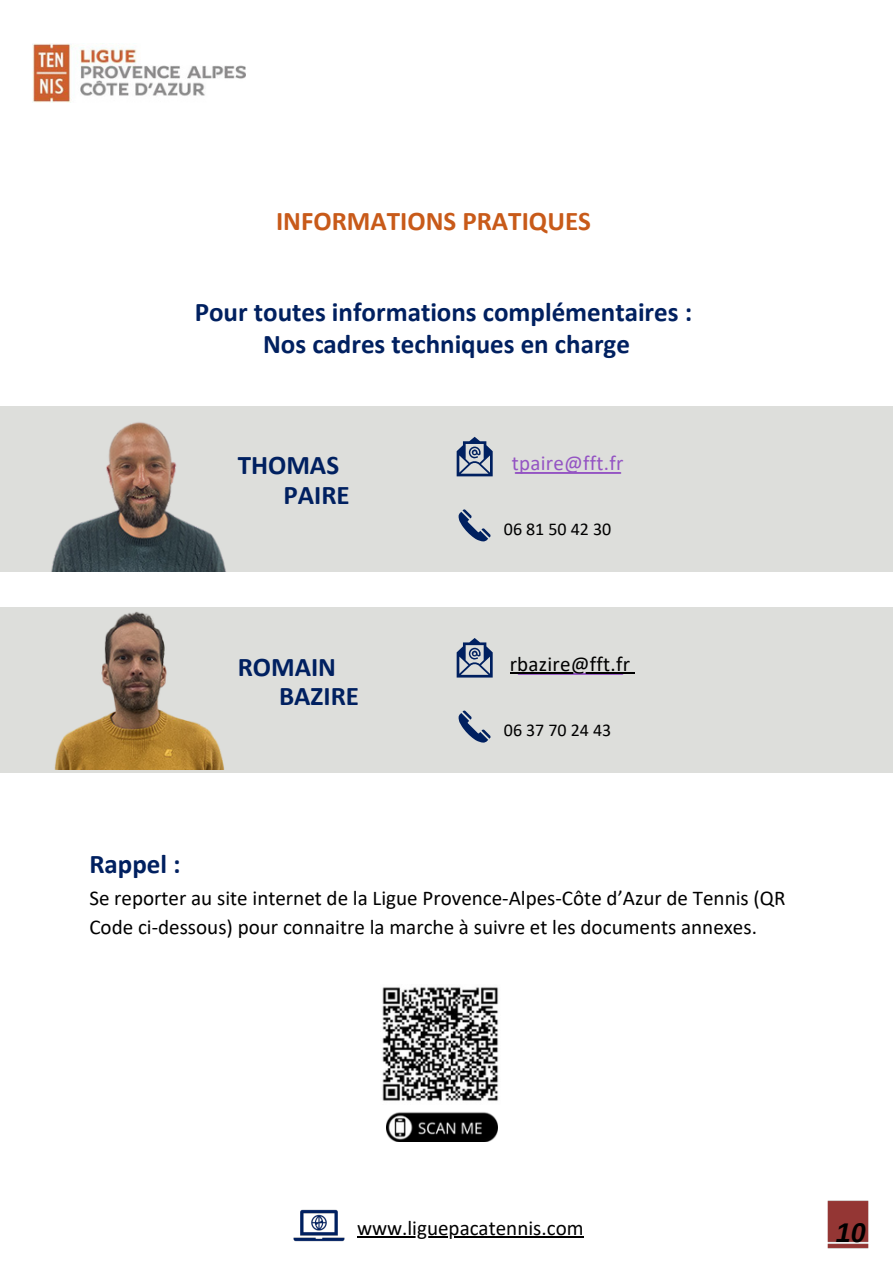
<style>
.page{position:relative;width:894px;height:1264px;background:#fff}
.page>*{position:absolute;margin:0;border:0;box-sizing:border-box;transform-origin:0 0}
.t1{font:700 27px "Calibri";color:#002060}
.t2{font:700 27px "Calibri";color:#c85a19}
.t3{font:italic 700 27px "Arimo";color:#000}
.t4{font:21px/29.2px "Calibri";color:#000}
.t5{font:21px "Calibri";letter-spacing:.01em;color:#9454c3}
.t6{font:18px "Calibri";color:#000}
</style>
<div class="page">
<img style="left:33px;top:44px;width:212px;height:58px">
<div style="left:0;top:406px;width:892px;height:165px;background:#dddedb"></div>
<svg style="left:458px;top:509px;width:32px;height:32px"></svg>
<img style="left:293px;top:1209px;width:52px;height:33px">
<svg style="left:456px;top:437px;width:36px;height:39px"></svg>
<img style="left:514px;top:472px;width:107px;height:1px">
<img style="left:827px;top:1200px;width:42px;height:49px">
<img style="left:386px;top:1112px;width:111px;height:29px">
<img style="left:382px;top:987px;width:117px;height:114px">
<img style="left:49px;top:422px;width:180px;height:150px">
<div style="left:0;top:607px;width:892px;height:165px;background:#dddedb"></div>
<svg style="left:458px;top:710px;width:32px;height:32px"></svg>
<svg style="left:456px;top:638px;width:36px;height:39px"></svg>
<img style="left:516px;top:673px;width:108px;height:1px">
<img style="left:54px;top:611px;width:171px;height:158px">
<hr style="left:357px;top:1235px;width:226px;height:2px;background:#000">
<hr style="left:509px;top:672px;width:121px;height:1px;background:#000">
<p class="t2" style="left:276px;top:210px;width:316px">INFORMATIONS PRATIQUES</p>
<p class="t1" style="left:195px;top:300px;width:498px">Pour toutes informations complémentaires :</p>
<h3 class="t1" style="left:263px;top:333px;width:368px">Nos cadres techniques en charge</h3>
<p class="t1" style="left:238px;top:454px;width:103px">THOMAS</p>
<h3 class="t5" style="left:511px;top:454px;width:113px">tpaire@fft.fr</h3>
<p class="t1" style="left:283px;top:484px;width:68px">PAIRE</p>
<h1 class="t6" style="left:503px;top:521px;width:109px">06 81 50 42 30</h1>
<p class="t1" style="left:238px;top:655px;width:100px">ROMAIN</p>
<p class="t4" style="left:509px;top:651px;width:122px">rbazire@fft.fr</p>
<p class="t1" style="left:279px;top:685px;width:81px">BAZIRE</p>
<h3 class="t6" style="left:503px;top:722px;width:109px">06 37 70 24 43</h3>
<p class="t1" style="left:89px;top:852px;width:93px">Rappel :</p>
<p class="t4" style="left:89px;top:884px;width:697px">Se reporter au site internet de la Ligue Provence-Alpes-Côte d’Azur de Tennis (QR<br>Code ci-dessous) pour connaitre la marche à suivre et les documents annexes.</p>
<h1 class="t4" style="left:357px;top:1214px;width:228px">www.liguepacatennis.com</h1>
<h3 class="t3" style="left:835px;top:1217px;width:32px">10</h3>
</div>
